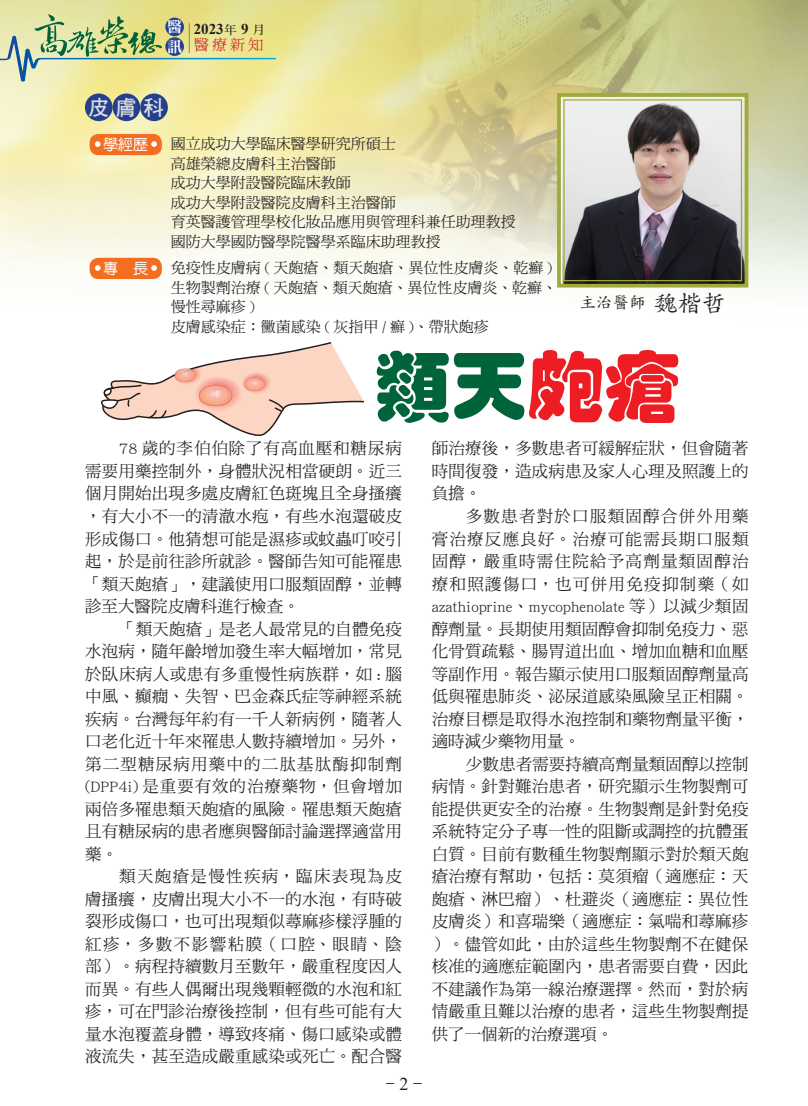
<style>
.page{position:relative;width:808px;height:1106px;background:#fff}
.page>*{position:absolute;margin:0;border:0;box-sizing:border-box;transform-origin:0 0}
.t1{font:76.5px "ID Yuan Overlap";color:#00643b}
.t2{font:21px "DF Hei Std W7";color:#dcdddf}
.t3{font:18px "DF Ming Std W5";color:#231f20}
.t4{font:16.5px/22.5px "DF Ming Std W5";letter-spacing:.01em;color:#231f20;text-align:justify}
.t5{font:16.5px "DF Kai Shu Md HK BF";color:#231f20}
.t6{font:15px/19.5px "DF Ming Std W5";color:#231f20}
.t7{font:700 15px "Times New Roman";color:#231f20}
.t8{font:15px "DF Yuan Md HK BF";color:#fff}
.t9{font:15px "DF Ming Std W5";color:#d1232a}
.t10{font:15px/20.2px "DF Ming Std W9";color:#fff}
.t11{font:12px "DF Ming Std W7";color:#231f20}
.s1{font-size:24px}
.s2{color:#ee1d23}
.s3{font-family:"Times New Roman"}
</style>
<div class="page">
<img style="left:0;top:0;width:808px;height:288px">
<svg style="left:0;top:14px;width:276px;height:68px;background:#ced495"></svg>
<svg style="left:101px;top:342px;width:263px;height:94px"></svg>
<svg style="left:555px;top:91px;width:195px;height:197px;background:#928f87"></svg>
<div style="left:563px;top:99px;width:179px;height:182px;border:1px solid #a0aa39"></div>
<div style="left:90px;top:134px;width:72px;height:21px;background:#f36e21;border-radius:9px"></div>
<svg style="left:95px;top:141px;width:6px;height:6px"></svg>
<svg style="left:151px;top:141px;width:6px;height:6px"></svg>
<div style="left:90px;top:258px;width:72px;height:21px;background:#f36e21;border-radius:9px"></div>
<svg style="left:95px;top:265px;width:6px;height:6px"></svg>
<svg style="left:151px;top:265px;width:6px;height:6px"></svg>
<div style="left:85px;top:93px;width:28px;height:28px;background:#253f8e;border-radius:50%"></div>
<div style="left:113px;top:93px;width:27px;height:28px;background:#253f8e;border-radius:50%"></div>
<div style="left:140px;top:93px;width:28px;height:28px;background:#253f8e;border-radius:50%"></div>
<p class="t10" style="left:167px;top:16px;width:16px">醫訊</p>
<p class="t7" style="left:194px;top:19px;width:31px">2023</p>
<p class="t11" style="left:224px;top:23px;width:13px">年</p>
<p class="t7" style="left:241px;top:19px;width:9px">9</p>
<p class="t11" style="left:253px;top:23px;width:13px">月</p>
<p class="t9" style="left:194px;top:36px;width:70px">醫療新知</p>
<p class="t2" style="left:88px;top:96px;width:77px">皮膚科</p>
<p class="t8" style="left:103px;top:137px;width:46px">學經歷</p>
<p class="t6" style="left:171px;top:134px;width:227px">國立成功大學臨床醫學研究所碩士</p>
<p class="t6" style="left:171px;top:153px;width:167px">高雄榮總皮膚科主治醫師</p>
<p class="t6" style="left:171px;top:173px;width:182px">成功大學附設醫院臨床教師</p>
<p class="t6" style="left:171px;top:192px;width:227px">成功大學附設醫院皮膚科主治醫師</p>
<p class="t6" style="left:171px;top:212px;width:347px">育英醫護管理學校化妝品應用與管理科兼任助理教授</p>
<p class="t6" style="left:171px;top:231px;width:272px">國防大學國防醫學院醫學系臨床助理教授</p>
<p class="t8" style="left:103px;top:261px;width:46px">專 長</p>
<p class="t6" style="left:171px;top:258px;width:383px">免疫性皮膚病 ( 天皰瘡、類天皰瘡、異位性皮膚炎、乾癬 )</p>
<p class="t6" style="left:171px;top:277px;width:388px">生物製劑治療 ( 天皰瘡、類天皰瘡、異位性皮膚炎、乾癬、慢性尋麻疹 )</p>
<p class="t6" style="left:171px;top:316px;width:319px">皮膚感染症：黴菌感染 ( 灰指甲 / 癬 )、帶狀皰疹</p>
<p class="t5" style="left:580px;top:294px;width:148px">主治醫師 <span class="s1">魏楷哲</span></p>
<p class="t1" style="left:374px;top:349px;width:307px">類天<span class="s2">皰瘡</span></p>
<p class="t4" style="left:85px;top:437px;width:318px;text-indent:34px">78 歲的李伯伯除了有高血壓和糖尿病需要用藥控制外，身體狀況相當硬朗。近三個月開始出現多處皮膚紅色斑塊且全身搔癢，有大小不一的清澈水疱，有些水泡還破皮形成傷口。他猜想可能是濕疹或蚊蟲叮咬引起，於是前往診所就診。醫師告知可能罹患「類天皰瘡」，建議使用口服類固醇，並轉診至大醫院皮膚科進行檢查。</p>
<p class="t4" style="left:85px;top:617px;width:318px;text-indent:34px">「類天皰瘡」是老人最常見的自體免疫水泡病，隨年齡增加發生率大幅增加，常見於臥床病人或患有多重慢性病族群，如 : 腦中風、癲癇、失智、巴金森氏症等神經系統疾病。台灣每年約有一千人新病例，隨著人口老化近十年來罹患人數持續增加。另外，第二型糖尿病用藥中的二肽基肽酶抑制劑(DPP4i) 是重要有效的治療藥物，但會增加兩倍多罹患類天皰瘡的風險。罹患類天皰瘡且有糖尿病的患者應與醫師討論選擇適當用藥。</p>
<p class="t4" style="left:85px;top:864px;width:318px;text-indent:34px">類天皰瘡是慢性疾病，臨床表現為皮膚搔癢，皮膚出現大小不一的水泡，有時破裂形成傷口，也可出現類似蕁麻疹樣浮腫的紅疹，多數不影響粘膜（口腔、眼睛、陰部）。病程持續數月至數年，嚴重程度因人而異。有些人偶爾出現幾顆輕微的水泡和紅疹，可在門診治療後控制，但有些可能有大量水泡覆蓋身體，導致疼痛、傷口感染或體液流失，甚至造成嚴重感染或死亡。配合醫</p>
<p class="t3" style="left:386px;top:1074px;width:37px">-<span class="s3">2</span>-</p>
<p class="t4" style="left:432px;top:437px;width:318px">師治療後，多數患者可緩解症狀，但會隨著時間復發，造成病患及家人心理及照護上的負擔。</p>
<p class="t4" style="left:432px;top:504px;width:318px;text-indent:34px">多數患者對於口服類固醇合併外用藥膏治療反應良好。治療可能需長期口服類固醇，嚴重時需住院給予高劑量類固醇治療和照護傷口，也可併用免疫抑制藥（如azathioprine、mycophenolate 等）以減少類固醇劑量。長期使用類固醇會抑制免疫力、惡化骨質疏鬆、腸胃道出血、增加血糖和血壓等副作用。報告顯示使用口服類固醇劑量高低與罹患肺炎、泌尿道感染風險呈正相關。治療目標是取得水泡控制和藥物劑量平衡，適時減少藥物用量。</p>
<p class="t4" style="left:432px;top:752px;width:318px;text-indent:34px">少數患者需要持續高劑量類固醇以控制病情。針對難治患者，研究顯示生物製劑可能提供更安全的治療。生物製劑是針對免疫系統特定分子專一性的阻斷或調控的抗體蛋白質。目前有數種生物製劑顯示對於類天皰瘡治療有幫助，包括：莫須瘤（適應症：天皰瘡、淋巴瘤）、杜避炎（適應症：異位性皮膚炎）和喜瑞樂（適應症：氣喘和蕁麻疹）。儘管如此，由於這些生物製劑不在健保核准的適應症範圍內，患者需要自費，因此不建議作為第一線治療選擇。然而，對於病情嚴重且難以治療的患者，這些生物製劑提供了一個新的治療選項。</p>
</div>
